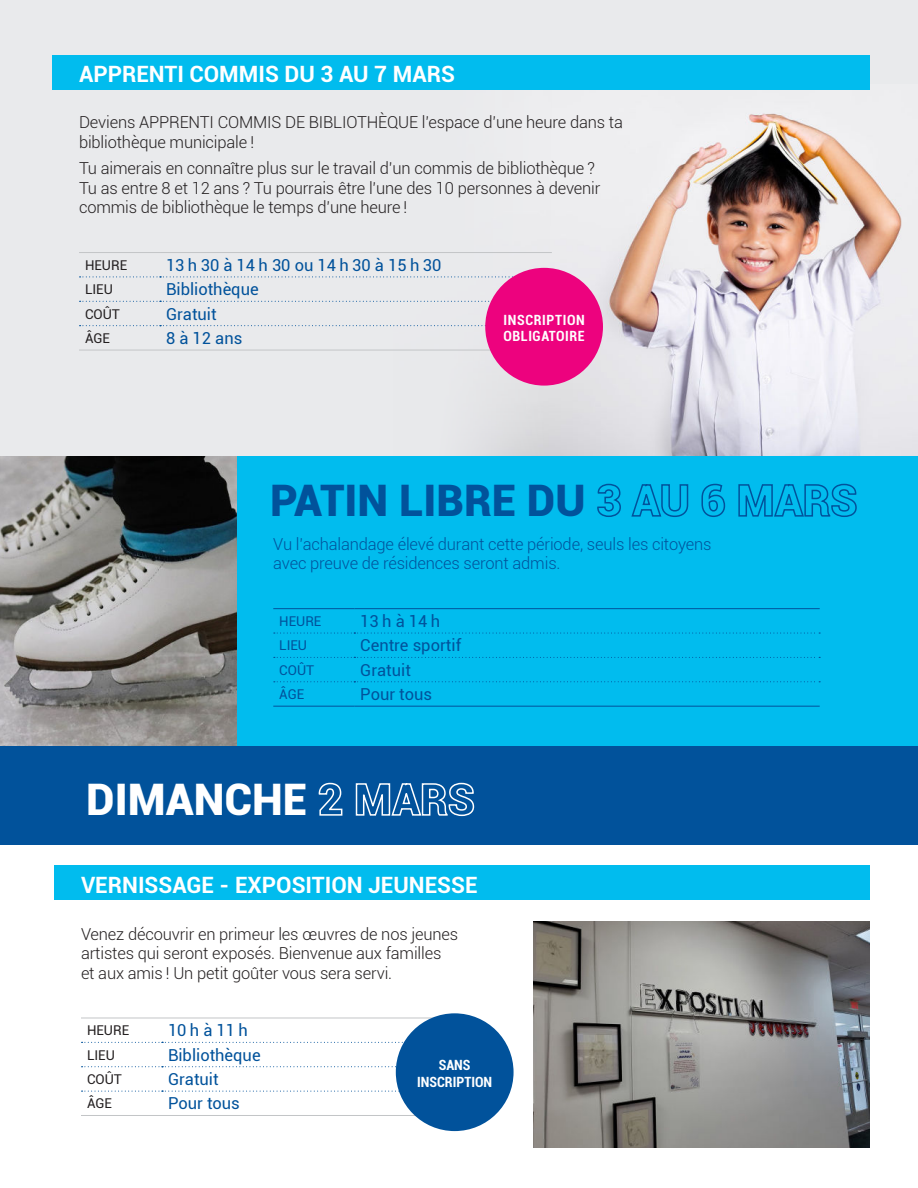
<style>
.page{position:relative;width:918px;height:1188px;background:#fff}
.page>*{position:absolute;margin:0;border:0;box-sizing:border-box;transform-origin:0 0}
.t1{font:900 43.5px "Roboto";color:#01529b}
.t2{font:900 43.5px "Roboto";color:#fff}
.t3{font:700 22.5px "Roboto";color:#fff}
.t4{font:300 16.5px/19.5px "Roboto";letter-spacing:-.01em;color:#231f20}
.t5{font:16.5px "Roboto";color:#01529b}
.t6{font:300 16.5px/19.5px "Roboto";letter-spacing:-.01em;color:#01529b}
.t7{font:700 condensed 14.1px/17px "Roboto";letter-spacing:.04em;color:#fff}
.t8{font:700 condensed 14.1px/17px "Roboto";color:#fff;text-align:center}
.t9{font:13.5px "Roboto";color:#231f20}
.t10{font:13.5px "Roboto";color:#01529b}
</style>
<div class="page">
<div style="left:0;top:746px;width:918px;height:99px;background:#01529b"></div>
<div style="left:0;top:0;width:918px;height:458px;background:#e9eaec"></div>
<img style="left:394px;top:84px;width:524px;height:373px">
<div style="left:0;top:457px;width:918px;height:289px;background:#01bcee"></div>
<div style="left:52px;top:56px;width:817px;height:34px;background:#01bcee"></div>
<svg style="left:80px;top:325px;width:405px;height:1px"></svg>
<svg style="left:80px;top:276px;width:433px;height:1px"></svg>
<svg style="left:80px;top:301px;width:411px;height:1px"></svg>
<hr style="left:79px;top:252px;width:81px;height:1px;background:#c3c5c7">
<hr style="left:160px;top:252px;width:392px;height:1px;background:#c3c5c7">
<hr style="left:79px;top:350px;width:81px;height:1px;background:#c3c5c7">
<hr style="left:160px;top:350px;width:392px;height:1px;background:#c3c5c7">
<hr style="left:273px;top:608px;width:81px;height:1px;background:#01529b">
<hr style="left:354px;top:608px;width:466px;height:1px;background:#01529b">
<hr style="left:273px;top:706px;width:81px;height:1px;background:#01529b">
<hr style="left:354px;top:706px;width:466px;height:1px;background:#01529b">
<svg style="left:274px;top:632px;width:546px;height:2px"></svg>
<svg style="left:274px;top:657px;width:546px;height:1px"></svg>
<svg style="left:274px;top:681px;width:546px;height:1px"></svg>
<img style="left:0;top:457px;width:237px;height:289px">
<div style="left:485px;top:268px;width:118px;height:118px;background:#ed027e;border-radius:50%"></div>
<div style="left:54px;top:865px;width:815px;height:35px;background:#01bcee"></div>
<svg style="left:82px;top:1091px;width:317px;height:1px"></svg>
<svg style="left:82px;top:1042px;width:322px;height:1px"></svg>
<svg style="left:82px;top:1066px;width:314px;height:1px"></svg>
<hr style="left:81px;top:1018px;width:81px;height:1px;background:#c3c5c7">
<hr style="left:162px;top:1018px;width:284px;height:1px;background:#c3c5c7">
<hr style="left:81px;top:1115px;width:81px;height:1px;background:#c3c5c7">
<hr style="left:162px;top:1115px;width:284px;height:1px;background:#c3c5c7">
<img style="left:533px;top:921px;width:336px;height:227px">
<div style="left:396px;top:1013px;width:118px;height:118px;background:#01529b;border-radius:50%"></div>
<h2 class="t3" style="left:79px;top:61px;width:378px">APPRENTI COMMIS DU 3 AU 7 MARS</h2>
<p class="t4" style="left:79px;top:114px;width:545px">Deviens APPRENTI COMMIS DE BIBLIOTHÈQUE l’espace d’une heure dans ta bibliothèque municipale !</p>
<p class="t4" style="left:79px;top:158px;width:523px">Tu aimerais en connaître plus sur le travail d’un commis de bibliothèque ?<br>Tu as entre 8 et 12 ans ? Tu pourrais être l’une des 10 personnes à devenir commis de bibliothèque le temps d’une heure !</p>
<p class="t9" style="left:85px;top:259px;width:44px">HEURE</p>
<p class="t5" style="left:166px;top:253px;width:277px">13 h 30 à 14 h 30 ou 14 h 30 à 15 h 30</p>
<p class="t9" style="left:85px;top:284px;width:29px">LIEU</p>
<p class="t5" style="left:166px;top:278px;width:94px">Bibliothèque</p>
<p class="t9" style="left:85px;top:308px;width:36px">COÛT</p>
<p class="t5" style="left:166px;top:307px;width:52px">Gratuit</p>
<p class="t9" style="left:85px;top:333px;width:27px">ÂGE</p>
<p class="t5" style="left:166px;top:327px;width:78px">8 à 12 ans</p>
<p class="t7" style="left:503px;top:311px;width:83px">INSCRIPTION<br>OBLIGATOIRE</p>
<h1 class="t1" style="left:270px;top:475px;width:589px">PATIN LIBRE DU 3 AU 6 MARS</h1>
<p class="t6" style="left:273px;top:535px;width:440px">Vu l’achalandage élevé durant cette période, seuls les citoyens avec preuve de résidences seront admis.</p>
<p class="t10" style="left:279px;top:616px;width:44px">HEURE</p>
<p class="t5" style="left:360px;top:610px;width:81px">13 h à 14 h</p>
<p class="t10" style="left:279px;top:640px;width:29px">LIEU</p>
<p class="t5" style="left:360px;top:639px;width:102px">Centre sportif</p>
<p class="t10" style="left:279px;top:664px;width:36px">COÛT</p>
<p class="t5" style="left:360px;top:663px;width:52px">Gratuit</p>
<p class="t10" style="left:279px;top:689px;width:27px">ÂGE</p>
<p class="t5" style="left:360px;top:687px;width:73px">Pour tous</p>
<h1 class="t2" style="left:86px;top:774px;width:390px">DIMANCHE 2 MARS</h1>
<h2 class="t3" style="left:81px;top:872px;width:398px">VERNISSAGE - EXPOSITION JEUNESSE</h2>
<p class="t4" style="left:81px;top:925px;width:379px">Venez découvrir en primeur les œuvres de nos jeunes artistes qui seront exposés. Bienvenue aux familles et aux amis ! Un petit goûter vous sera servi.</p>
<p class="t9" style="left:87px;top:1025px;width:44px">HEURE</p>
<p class="t5" style="left:168px;top:1019px;width:81px">10 h à 11 h</p>
<p class="t9" style="left:87px;top:1049px;width:29px">LIEU</p>
<p class="t5" style="left:168px;top:1043px;width:94px">Bibliothèque</p>
<p class="t9" style="left:87px;top:1074px;width:36px">COÛT</p>
<p class="t5" style="left:168px;top:1072px;width:52px">Gratuit</p>
<p class="t9" style="left:87px;top:1098px;width:27px">ÂGE</p>
<p class="t5" style="left:168px;top:1097px;width:73px">Pour tous</p>
<p class="t8" style="left:417px;top:1057px;width:77px">SANS<br>INSCRIPTION</p>
</div>
